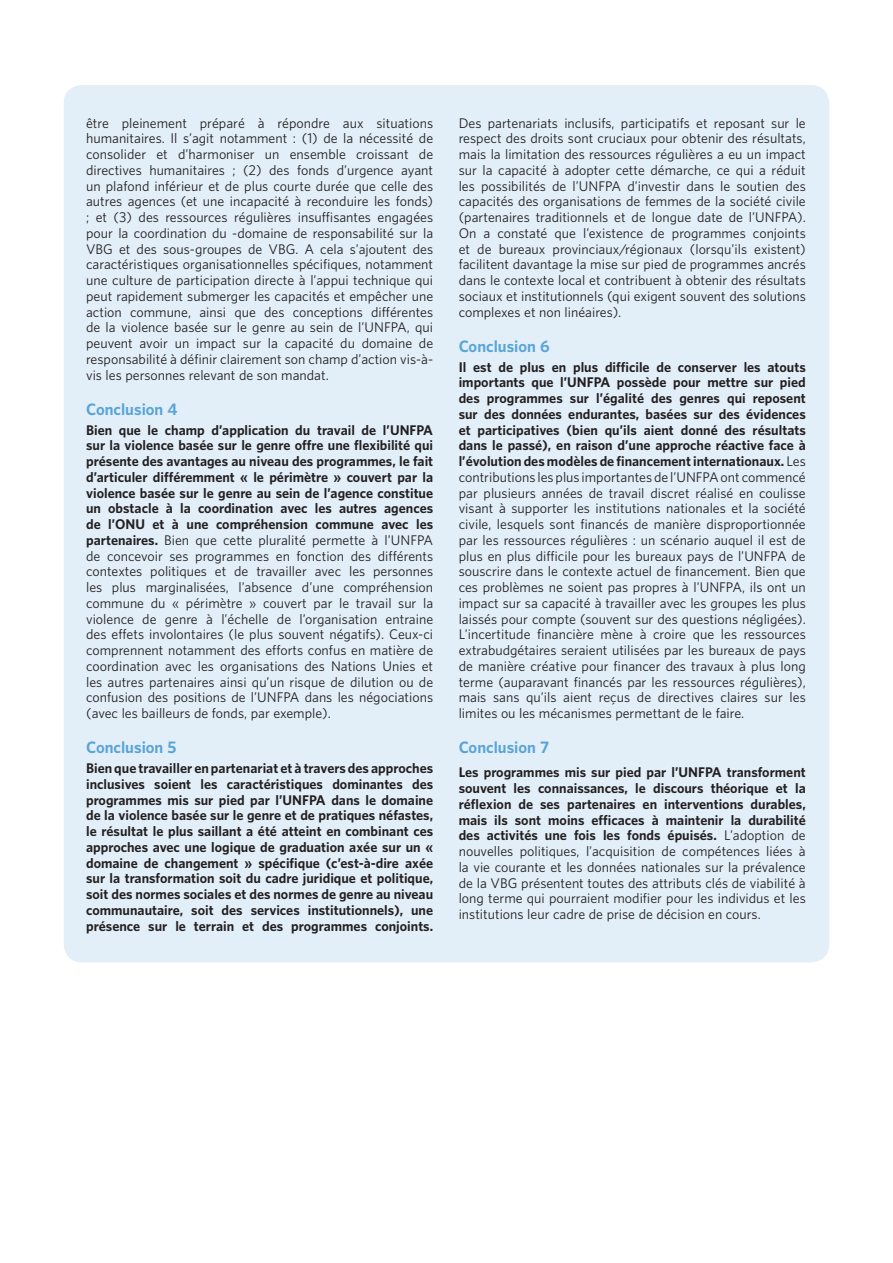
<style>
.page{position:relative;width:893px;height:1263px;background:#fff}
.page>*{position:absolute;margin:0;border:0;box-sizing:border-box;transform-origin:0 0}
.Text{font:700 15px "UNFPA";color:#59a4d7}
.Text-2{font:12.75px/15.8px "UNFPA Text";color:#231f20;text-align:justify}
.Text-3{font:700 12.75px/15.8px "UNFPA";color:#231f20;text-align:justify}
.s1{font-family:"UNFPA";font-weight:700}
</style>
<div class="page">
<div style="left:64px;top:85px;width:765px;height:877px;background:#e2eff9;border-radius:18px"></div>
<p class="Text-2" style="left:86px;top:114px;width:349px">être pleinement préparé à répondre aux situations humanitaires. Il s’agit notamment : (1) de la nécessité de consolider et d’harmoniser un ensemble croissant de directives humanitaires ; (2) des fonds d’urgence ayant un plafond inférieur et de plus courte durée que celle des autres agences (et une incapacité à reconduire les fonds) ; et (3) des ressources régulières insuffisantes engagées pour la coordination du -domaine de responsabilité sur la VBG et des sous-groupes de VBG. A cela s’ajoutent des caractéristiques organisationnelles spécifiques, notamment une culture de participation directe à l’appui technique qui peut rapidement submerger les capacités et empêcher une action commune, ainsi que des conceptions différentes de la violence basée sur le genre au sein de l’UNFPA, qui peuvent avoir un impact sur la capacité du domaine de responsabilité à définir clairement son champ d’action vis-à&shy;vis les personnes relevant de son mandat.</p>
<p class="Text" style="left:86px;top:399px;width:93px">Conclusion 4</p>
<p class="Text-2" style="left:86px;top:421px;width:349px"><span class="s1">Bien que le champ d’application du travail de l’UNFPA sur la violence basée sur le genre offre une flexibilité qui présente des avantages au niveau des programmes, le fait d’articuler différemment « le périmètre » couvert par la violence basée sur le genre au sein de l’agence constitue un obstacle à la coordination avec les autres agences de l’ONU et à une compréhension commune avec les partenaires.</span> Bien que cette pluralité permette à l’UNFPA de concevoir ses programmes en fonction des différents contextes politiques et de travailler avec les personnes les plus marginalisées, l’absence d’une compréhension commune du « périmètre » couvert par le travail sur la violence de genre à l’échelle de l’organisation entraine des effets involontaires (le plus souvent négatifs). Ceux-ci comprennent notamment des efforts confus en matière de coordination avec les organisations des Nations Unies et les autres partenaires ainsi qu’un risque de dilution ou de confusion des positions de l’UNFPA dans les négociations (avec les bailleurs de fonds, par exemple).</p>
<p class="Text" style="left:86px;top:737px;width:92px">Conclusion 5</p>
<p class="Text-3" style="left:86px;top:760px;width:349px">Bien que travailler en partenariat et à travers des approches inclusives soient les caractéristiques dominantes des programmes mis sur pied par l’UNFPA dans le domaine de la violence basée sur le genre et de pratiques néfastes, le résultat le plus saillant a été atteint en combinant ces approches avec une logique de graduation axée sur un « domaine de changement » spécifique (c’est-à-dire axée sur la transformation soit du cadre juridique et politique, soit des normes sociales et des normes de genre au niveau communautaire, soit des services institutionnels), une présence sur le terrain et des programmes conjoints.</p>
<p class="Text-2" style="left:459px;top:114px;width:349px">Des partenariats inclusifs, participatifs et reposant sur le respect des droits sont cruciaux pour obtenir des résultats, mais la limitation des ressources régulières a eu un impact sur la capacité à adopter cette démarche, ce qui a réduit les possibilités de l’UNFPA d’investir dans le soutien des capacités des organisations de femmes de la société civile (partenaires traditionnels et de longue date de l’UNFPA).<br>On a constaté que l’existence de programmes conjoints et de bureaux provinciaux/régionaux (lorsqu’ils existent) facilitent davantage la mise sur pied de programmes ancrés dans le contexte local et contribuent à obtenir des résultats sociaux et institutionnels (qui exigent souvent des solutions complexes et non linéaires).</p>
<p class="Text" style="left:459px;top:336px;width:92px">Conclusion 6</p>
<p class="Text-2" style="left:459px;top:358px;width:349px"><span class="s1">Il est de plus en plus difficile de conserver les atouts importants que l’UNFPA possède pour mettre sur pied des programmes sur l’égalité des genres qui reposent sur des données endurantes, basées sur des évidences et participatives (bien qu’ils aient donné des résultats dans le passé), en raison d’une approche réactive face à l’évolution des modèles de financement internationaux.</span> Les contributions les plus importantes de l’UNFPA ont commencé par plusieurs années de travail discret réalisé en coulisse visant à supporter les institutions nationales et la société civile, lesquels sont financés de manière disproportionnée par les ressources régulières : un scénario auquel il est de plus en plus difficile pour les bureaux pays de l’UNFPA de souscrire dans le contexte actuel de financement. Bien que ces problèmes ne soient pas propres à l’UNFPA, ils ont un impact sur sa capacité à travailler avec les groupes les plus laissés pour compte (souvent sur des questions négligées).<br>L’incertitude financière mène à croire que les ressources extrabudgétaires seraient utilisées par les bureaux de pays de manière créative pour financer des travaux à plus long terme (auparavant financés par les ressources régulières), mais sans qu’ils aient reçus de directives claires sur les limites ou les mécanismes permettant de le faire.</p>
<p class="Text" style="left:459px;top:737px;width:92px">Conclusion 7</p>
<p class="Text-2" style="left:459px;top:764px;width:349px"><span class="s1">Les programmes mis sur pied par l’UNFPA transforment souvent les connaissances, le discours théorique et la réflexion de ses partenaires en interventions durables, mais ils sont moins efficaces à maintenir la durabilité des activités une fois les fonds épuisés.</span> L’adoption de nouvelles politiques, l’acquisition de compétences liées à la vie courante et les données nationales sur la prévalence de la VBG présentent toutes des attributs clés de viabilité à long terme qui pourraient modifier pour les individus et les institutions leur cadre de prise de décision en cours.</p>
</div>
